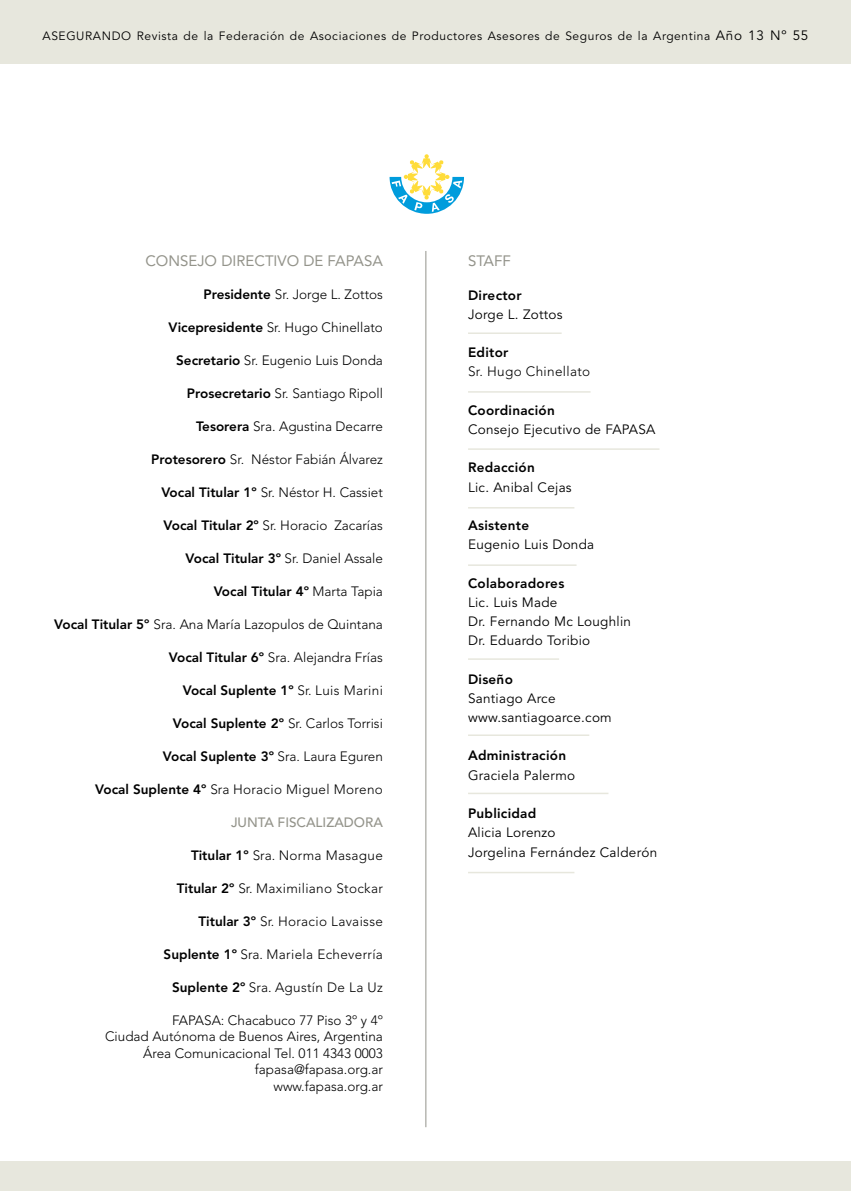
<style>
.page{position:relative;width:851px;height:1191px;background:#fff}
.page>*{position:absolute;margin:0;border:0;box-sizing:border-box;transform-origin:0 0}
.t1{font:15px "Avenir";color:#94948b}
.t2{font:300 13.5px/16.5px "Avenir";color:#000;text-align:right}
.t3{font:13.5px/19.2px "Avenir";letter-spacing:.02em;color:#000}
.t4{font:300 13.5px "Avenir";letter-spacing:.025em;color:#000}
.t5{font:800 13.5px "Avenir";letter-spacing:.02em;color:#000}
.t6{font:800 13.5px "Avenir";color:#000}
.t7{font:500 13.5px "Avenir";color:#94948b}
.t8{font:12px "Avenir";letter-spacing:.05em;color:#000}
.s1{font-size:13.5px}
.s2{font-weight:800}
.s3{font-weight:300}
</style>
<div class="page">
<div style="left:0;top:0;width:850px;height:64px;background:#e7e7dd"></div>
<hr style="left:425px;top:251px;width:1px;height:876px;background:#94948b">
<svg style="left:389px;top:154px;width:75px;height:60px"></svg>
<div style="left:0;top:1161px;width:850px;height:30px;background:#e7e7dd"></div>
<hr style="left:468px;top:332px;width:93px;height:2px;background:#e7e7dd">
<hr style="left:468px;top:564px;width:108px;height:2px;background:#e7e7dd">
<hr style="left:468px;top:448px;width:191px;height:2px;background:#e7e7dd">
<hr style="left:468px;top:391px;width:122px;height:2px;background:#e7e7dd">
<hr style="left:468px;top:507px;width:106px;height:1px;background:#e7e7dd">
<hr style="left:468px;top:792px;width:140px;height:2px;background:#e7e7dd">
<hr style="left:468px;top:734px;width:121px;height:2px;background:#e7e7dd">
<hr style="left:468px;top:871px;width:106px;height:2px;background:#e7e7dd">
<hr style="left:468px;top:658px;width:91px;height:2px;background:#e7e7dd">
<p class="t8" style="left:43px;top:29px;width:767px">ASEGURANDO Revista de la Federación de Asociaciones de Productores Asesores de Seguros de la Argentina <span class="s1">Año 13 Nº 55</span></p>
<p class="t1" style="left:145px;top:252px;width:239px">CONSEJO DIRECTIVO DE FAPASA</p>
<p class="t1" style="left:468px;top:252px;width:44px">STAFF</p>
<p class="t2" style="left:203px;top:286px;width:181px"><span class="s2">Presidente</span> Sr. Jorge L. Zottos</p>
<p class="t2" style="left:168px;top:319px;width:216px"><span class="s2">Vicepresidente</span> Sr. Hugo Chinellato</p>
<p class="t2" style="left:176px;top:352px;width:208px"><span class="s2">Secretario</span> Sr. Eugenio Luis Donda</p>
<p class="t2" style="left:187px;top:385px;width:197px"><span class="s2">Prosecretario</span> Sr. Santiago Ripoll</p>
<p class="t2" style="left:196px;top:418px;width:188px"><span class="s2">Tesorera</span> Sra. Agustina Decarre</p>
<p class="t2" style="left:151px;top:451px;width:233px"><span class="s2">Protesorero</span> Sr. Néstor Fabián Álvarez</p>
<p class="t2" style="left:161px;top:484px;width:223px"><span class="s2">Vocal Titular 1º</span> Sr. Néstor H. Cassiet</p>
<p class="t2" style="left:163px;top:517px;width:221px"><span class="s2">Vocal Titular 2º</span> Sr. Horacio Zacarías</p>
<p class="t2" style="left:185px;top:550px;width:199px"><span class="s2">Vocal Titular 3º</span> Sr. Daniel Assale</p>
<p class="t6" style="left:214px;top:583px;width:171px">Vocal Titular 4º <span class="s3">Marta Tapia</span></p>
<p class="t2" style="left:54px;top:616px;width:330px"><span class="s2">Vocal Titular 5º</span> Sra. Ana María Lazopulos de Quintana</p>
<p class="t2" style="left:169px;top:649px;width:215px"><span class="s2">Vocal Titular 6º</span> Sra. Alejandra Frías</p>
<p class="t6" style="left:183px;top:682px;width:202px">Vocal Suplente 1º <span class="s3">Sr. Luis Marini</span></p>
<p class="t2" style="left:173px;top:715px;width:211px"><span class="s2">Vocal Suplente 2º</span> Sr. Carlos Torrisi</p>
<p class="t6" style="left:163px;top:748px;width:221px">Vocal Suplente 3º <span class="s3">Sra. Laura Eguren</span></p>
<p class="t4" style="left:95px;top:781px;width:289px"><span class="s2">Vocal Suplente 4º</span> Sra Horacio Miguel Moreno</p>
<p class="t7" style="left:231px;top:814px;width:153px">JUNTA FISCALIZADORA</p>
<p class="t4" style="left:191px;top:847px;width:193px"><span class="s2">Titular 1º</span> Sra. Norma Masague</p>
<p class="t4" style="left:177px;top:880px;width:207px"><span class="s2">Titular 2º</span> Sr. Maximiliano Stockar</p>
<p class="t4" style="left:198px;top:913px;width:186px"><span class="s2">Titular 3º</span> Sr. Horacio Lavaisse</p>
<p class="t4" style="left:164px;top:946px;width:221px"><span class="s2">Suplente 1º</span> Sra. Mariela Echeverría</p>
<p class="t4" style="left:172px;top:979px;width:212px"><span class="s2">Suplente 2º</span> Sra. Agustín De La Uz</p>
<p class="t2" style="left:105px;top:1012px;width:279px">FAPASA: Chacabuco 77 Piso 3º y 4º<br>Ciudad Autónoma de Buenos Aires, Argentina<br>Área Comunicacional Tel. 011 4343 0003 fapasa@fapasa.org.ar<br>www.fapasa.org.ar</p>
<p class="t5" style="left:468px;top:287px;width:55px">Director</p>
<p class="t3" style="left:468px;top:305px;width:96px">Jorge L. Zottos</p>
<p class="t5" style="left:468px;top:344px;width:42px">Editor</p>
<p class="t4" style="left:468px;top:364px;width:124px">Sr. Hugo Chinellato</p>
<p class="t5" style="left:468px;top:402px;width:88px">Coordinación</p>
<p class="t3" style="left:468px;top:420px;width:189px">Consejo Ejecutivo de FAPASA</p>
<p class="t5" style="left:468px;top:460px;width:68px">Redacción</p>
<p class="t3" style="left:468px;top:478px;width:105px">Lic. Anibal Cejas</p>
<p class="t5" style="left:468px;top:517px;width:63px">Asistente</p>
<p class="t3" style="left:468px;top:535px;width:128px">Eugenio Luis Donda</p>
<p class="t5" style="left:468px;top:575px;width:98px">Colaboradores</p>
<p class="t3" style="left:468px;top:593px;width:164px">Lic. Luis Made<br>Dr. Fernando Mc Loughlin<br>Dr. Eduardo Toribio</p>
<p class="t5" style="left:468px;top:671px;width:46px">Diseño</p>
<p class="t3" style="left:468px;top:689px;width:145px">Santiago Arce www.santiagoarce.com</p>
<p class="t5" style="left:468px;top:748px;width:100px">Administración</p>
<p class="t3" style="left:468px;top:766px;width:109px">Graciela Palermo</p>
<p class="t5" style="left:468px;top:805px;width:70px">Publicidad</p>
<p class="t3" style="left:468px;top:823px;width:191px">Alicia Lorenzo<br>Jorgelina Fernández Calderón</p>
</div>
